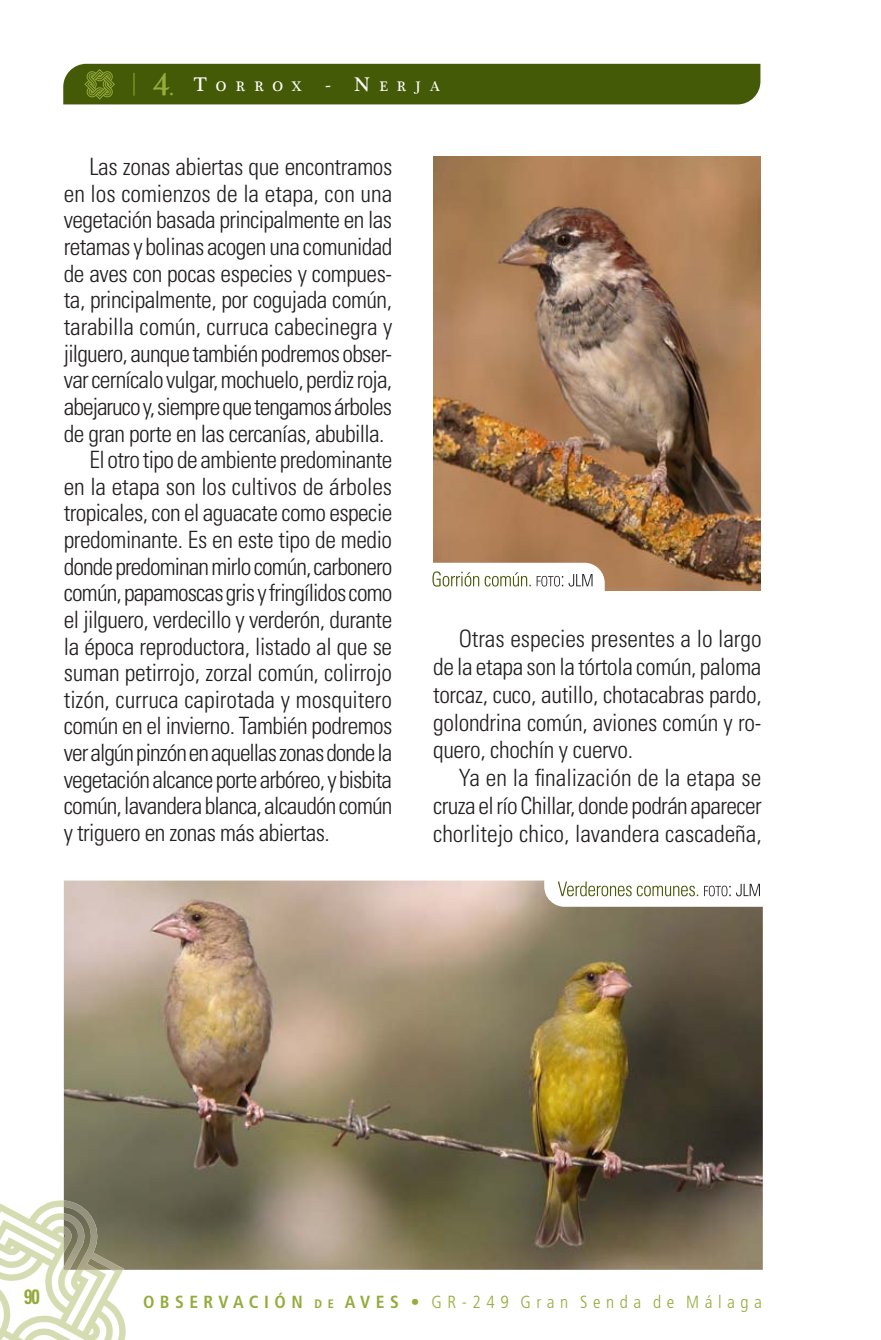
<style>
.page{position:relative;width:881px;height:1340px;background:#fff}
.page>*{position:absolute;margin:0;border:0;box-sizing:border-box;transform-origin:0 0}
.t1{font:32.62px "Plantagenet Cherokee";color:#95ab3b}
.t2{font:300 condensed 23.85px/27.7px "Univers";letter-spacing:-.025em;color:#231f20;text-align:justify}
.t3{font:300 condensed 23.85px "Univers";letter-spacing:-.005em;color:#231f20}
.t4{font:700 condensed 20.7px "Univers";color:#95ab3b;scale:.9 1}
.t5{font:300 condensed 17.55px "Frutiger";letter-spacing:.315em;color:#95ab3b}
.t6{font:14.17px "Plantagenet Cherokee";letter-spacing:.645em;color:#fff}
.s1{font-size:21.15px}
.s2{font-size:20.25px}
.s3{font-weight:700}
.s4{font-weight:700;font-size:12.38px}
</style>
<div class="page">
<svg style="left:0;top:1200px;width:126px;height:139px"></svg>
<div style="left:63px;top:64px;width:697px;height:40px;background:#455a06"></div>
<img style="left:433px;top:156px;width:327px;height:434px">
<svg style="left:432px;top:562px;width:172px;height:28px"></svg>
<img style="left:64px;top:880px;width:698px;height:389px">
<img style="left:64px;top:1200px;width:60px;height:69px">
<svg style="left:544px;top:880px;width:218px;height:26px"></svg>
<h1 class="t1" style="left:153px;top:64px;width:23px">4<span class="s1">.</span></h1>
<p class="t6" style="left:194px;top:78px;width:248px"><span class="s2">T</span>ORROX <span class="s2">- N</span>ERJA</p>
<p class="t2" style="left:89px;top:153px;width:304px">Las zonas abiertas que encontramos</p>
<p class="t3" style="left:64px;top:179px;width:330px">en los comienzos de la etapa, con una</p>
<p class="t2" style="left:64px;top:206px;width:330px">vegetación basada principalmente en las</p>
<p class="t2" style="left:64px;top:233px;width:330px">retamas y bolinas acogen una comunidad</p>
<p class="t2" style="left:64px;top:259px;width:330px">de aves con pocas especies y compues-</p>
<p class="t2" style="left:64px;top:286px;width:329px">ta, principalmente, por cogujada común,</p>
<p class="t3" style="left:64px;top:312px;width:330px">tarabilla común, curruca cabecinegra y</p>
<p class="t2" style="left:64px;top:339px;width:330px">jilguero, aunque también podremos obser-</p>
<p class="t2" style="left:64px;top:366px;width:330px">var cernícalo vulgar, mochuelo, perdiz roja,</p>
<p class="t2" style="left:64px;top:392px;width:329px">abejaruco y, siempre que tengamos árboles</p>
<p class="t2" style="left:64px;top:419px;width:322px">de gran porte en las cercanías, abubilla.</p>
<p class="t2" style="left:89px;top:446px;width:304px">El otro tipo de ambiente predominante</p>
<p class="t3" style="left:64px;top:472px;width:329px">en la etapa son los cultivos de árboles</p>
<p class="t2" style="left:64px;top:499px;width:330px">tropicales, con el aguacate como especie</p>
<p class="t2" style="left:64px;top:526px;width:330px">predominante. Es en este tipo de medio</p>
<p class="t2" style="left:64px;top:552px;width:330px">donde predominan mirlo común, carbonero</p>
<p class="t2" style="left:64px;top:579px;width:330px">común, papamoscas gris y fringílidos como</p>
<p class="t2" style="left:64px;top:605px;width:330px">el jilguero, verdecillo y verderón, durante</p>
<p class="t2" style="left:64px;top:632px;width:330px">la época reproductora, listado al que se</p>
<p class="t2" style="left:64px;top:659px;width:329px">suman petirrojo, zorzal común, colirrojo</p>
<p class="t3" style="left:64px;top:685px;width:329px">tizón, curruca capirotada y mosquitero</p>
<p class="t2" style="left:64px;top:712px;width:330px">común en el invierno. También podremos</p>
<p class="t2" style="left:64px;top:738px;width:330px">ver algún pinzón en aquellas zonas donde la</p>
<p class="t2" style="left:64px;top:765px;width:330px">vegetación alcance porte arbóreo, y bisbita</p>
<p class="t2" style="left:64px;top:792px;width:330px">común, lavandera blanca, alcaudón común</p>
<p class="t2" style="left:64px;top:818px;width:267px">y triguero en zonas más abiertas.</p>
<p class="t2" style="left:433px;top:625px;width:330px;text-indent:26px">Otras especies presentes a lo largo de la etapa son la tórtola común, paloma torcaz, cuco, autillo, chotacabras pardo, golondrina común, aviones común y ro&shy;quero, chochín y cuervo.</p>
<p class="t2" style="left:433px;top:764px;width:330px;text-indent:26px">Ya en la finalización de la etapa se cruza el río Chillar, donde podrán aparecer chorlitejo chico, lavandera cascadeña,</p>
<p class="t4" style="left:24px;top:1283px;width:19px">90</p>
<p class="t5" style="left:143px;top:1291px;width:620px"><span class="s3">OBSERVACIÓN</span> <span class="s4">de</span> <span class="s3">AVES</span> • GR-249 Gran Senda de Málaga</p>
</div>
